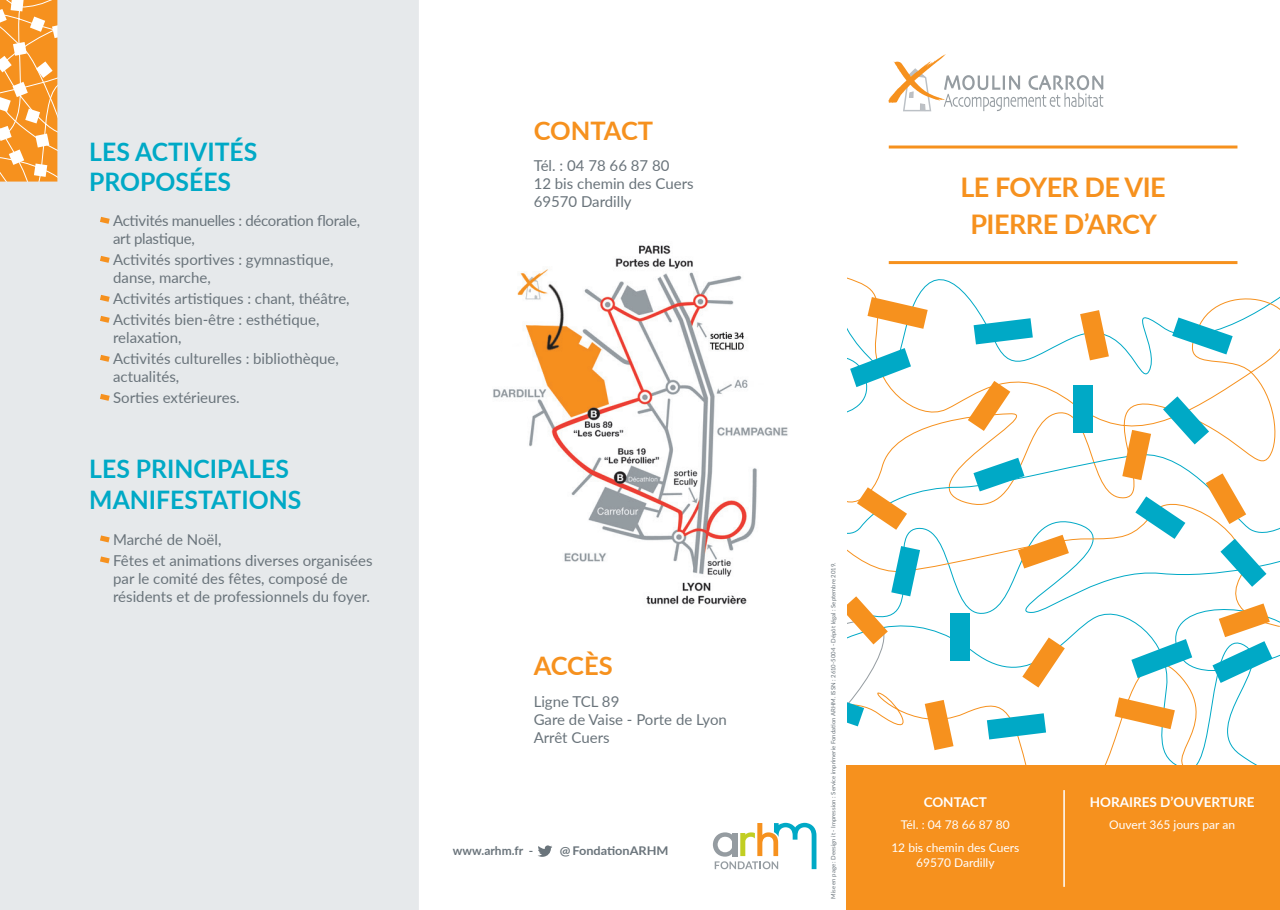
<style>
.page{position:relative;width:1280px;height:910px;background:#fff}
.page>*{position:absolute;margin:0;border:0;box-sizing:border-box;transform-origin:0 0}
.t1{font:700 27px "Lato";letter-spacing:-.02em;color:#f6911e}
.t2{font:700 25.5px "Lato";color:#00a9c6}
.t3{font:700 25.5px "Lato";letter-spacing:-.01em;color:#f6911e}
.t4{font:15px/18px "Lato";color:#6a747b}
.t5{font:15px/18px "Lato";letter-spacing:-.02em;color:#6a747b}
.t6{font:700 13.5px "Lato";color:#fff}
.t7{font:12px "Lato";color:#fff}
.t8{font:700 12px "Lato";color:#6a747b;scale:1.06 1}
.t9{font:700 12px "Lato";color:#6a747b}
.t10{font:6px "Lato";color:#6a747b}
</style>
<div class="page">
<div style="left:950px;top:614px;width:19px;height:47px;background:#00a9c6"></div>
<svg style="left:1022px;top:637px;width:43px;height:50px"></svg>
<svg style="left:953px;top:555px;width:327px;height:72px"></svg>
<svg style="left:1220px;top:555px;width:46px;height:32px"></svg>
<svg style="left:1018px;top:555px;width:51px;height:13px"></svg>
<svg style="left:987px;top:713px;width:59px;height:26px"></svg>
<svg style="left:847px;top:555px;width:106px;height:196px"></svg>
<svg style="left:1115px;top:599px;width:165px;height:130px"></svg>
<svg style="left:847px;top:261px;width:433px;height:138px"></svg>
<div style="left:1073px;top:386px;width:19px;height:47px;background:#00a9c6"></div>
<svg style="left:968px;top:381px;width:42px;height:18px"></svg>
<svg style="left:1080px;top:310px;width:29px;height:50px"></svg>
<svg style="left:847px;top:399px;width:433px;height:156px"></svg>
<svg style="left:1206px;top:473px;width:40px;height:51px"></svg>
<svg style="left:857px;top:487px;width:50px;height:43px"></svg>
<svg style="left:1122px;top:430px;width:29px;height:50px"></svg>
<svg style="left:973px;top:458px;width:51px;height:33px"></svg>
<svg style="left:973px;top:318px;width:60px;height:26px"></svg>
<svg style="left:1163px;top:396px;width:46px;height:48px"></svg>
<svg style="left:1172px;top:317px;width:61px;height:37px"></svg>
<svg style="left:847px;top:297px;width:81px;height:130px"></svg>
<div style="left:0;top:0;width:419px;height:910px;background:#e6e9eb"></div>
<hr style="left:889px;top:261px;width:348px;height:3px;background:#f6911e">
<hr style="left:889px;top:146px;width:348px;height:3px;background:#f6911e">
<svg style="left:0;top:0;width:175px;height:224px;background:#ead8c1"></svg>
<svg style="left:100px;top:256px;width:10px;height:7px"></svg>
<svg style="left:100px;top:295px;width:10px;height:7px"></svg>
<svg style="left:100px;top:316px;width:10px;height:7px"></svg>
<svg style="left:100px;top:355px;width:10px;height:7px"></svg>
<svg style="left:100px;top:394px;width:10px;height:7px"></svg>
<svg style="left:100px;top:535px;width:10px;height:7px"></svg>
<svg style="left:100px;top:556px;width:10px;height:7px"></svg>
<img style="left:493px;top:245px;width:295px;height:360px">
<div style="left:846px;top:765px;width:434px;height:145px;background:#f6911e"></div>
<hr style="left:1063px;top:790px;width:2px;height:97px;background:#fff">
<svg style="left:888px;top:54px;width:215px;height:57px"></svg>
<svg style="left:713px;top:823px;width:103px;height:46px"></svg>
<div style="left:733px;top:833px;width:5px;height:23px;background:#959ca1"></div>
<svg style="left:538px;top:845px;width:14px;height:12px"></svg>
<p class="t2" style="left:89px;top:133px;width:170px">LES ACTIVITÉS</p>
<p class="t2" style="left:89px;top:163px;width:143px">PROPOSÉES</p>
<p class="t5" style="left:113px;top:211px;width:249px">Activités manuelles : décoration florale, art plastique,</p>
<p class="t4" style="left:113px;top:250px;width:222px">Activités sportives : gymnastique, danse, marche,</p>
<p class="t4" style="left:113px;top:289px;width:238px">Activités artistiques : chant, théâtre,</p>
<p class="t4" style="left:113px;top:310px;width:208px">Activités bien-être : esthétique, relaxation,</p>
<p class="t4" style="left:113px;top:349px;width:227px">Activités culturelles : bibliothèque, actualités,</p>
<p class="t4" style="left:113px;top:388px;width:128px">Sorties extérieures.</p>
<p class="t2" style="left:89px;top:450px;width:201px">LES PRINCIPALES</p>
<p class="t2" style="left:89px;top:480px;width:213px">MANIFESTATIONS</p>
<p class="t4" style="left:113px;top:529px;width:110px">Marché de Noël,</p>
<p class="t4" style="left:113px;top:550px;width:261px">Fêtes et animations diverses organisées par le comité des fêtes, composé de résidents et de professionnels du foyer.</p>
<p class="t3" style="left:534px;top:112px;width:121px">CONTACT</p>
<p class="t4" style="left:534px;top:156px;width:137px">Tél. : 04 78 66 87 80</p>
<p class="t4" style="left:534px;top:174px;width:161px">12 bis chemin des Cuers</p>
<p class="t4" style="left:534px;top:192px;width:99px">69570 Dardilly</p>
<p class="t3" style="left:534px;top:647px;width:81px">ACCÈS</p>
<p class="t4" style="left:534px;top:692px;width:87px">Ligne TCL 89</p>
<p class="t4" style="left:534px;top:710px;width:195px">Gare de Vaise - Porte de Lyon<br>Arrêt Cuers</p>
<p class="t9" style="left:453px;top:842px;width:82px">www.arhm.fr -</p>
<p class="t8" style="left:560px;top:842px;width:104px">@ FondationARHM</p>
<p class="t1" style="left:960px;top:167px;width:207px">LE FOYER DE VIE</p>
<p class="t1" style="left:970px;top:205px;width:188px">PIERRE D’ARCY</p>
<p class="t10" style="left:829px;top:899px;width:338px;rotate:-90deg">Mise en page : Deesign it - Impression : Service imprimerie Fondation ARHM. ISSN : 2610-5004 - Dépôt légal : Septembre 2019.</p>
<p class="t6" style="left:924px;top:792px;width:65px">CONTACT</p>
<p class="t7" style="left:901px;top:816px;width:110px">Tél. : 04 78 66 87 80</p>
<p class="t7" style="left:891px;top:839px;width:129px">12 bis chemin des Cuers</p>
<p class="t7" style="left:916px;top:854px;width:80px">69570 Dardilly</p>
<p class="t6" style="left:1090px;top:792px;width:166px">HORAIRES D’OUVERTURE</p>
<p class="t7" style="left:1109px;top:816px;width:127px">Ouvert 365 jours par an</p>
</div>
